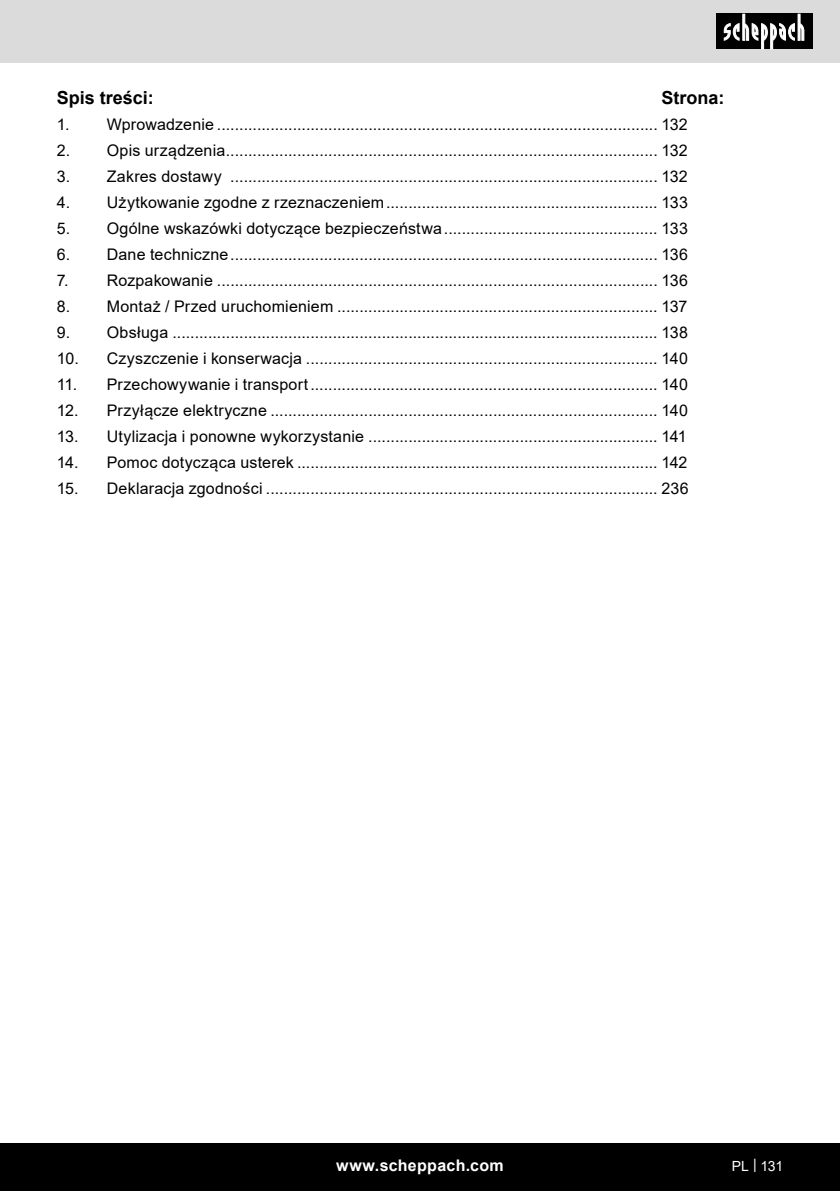
<style>
.page{position:relative;width:840px;height:1191px;background:#fff}
.page>*{position:absolute;margin:0;border:0;box-sizing:border-box;transform-origin:0 0}
.TOC_title{font:700 18px "Arial";color:#000}
.t1{font:16px "Arial";letter-spacing:.01em;color:#000}
.t2{font:700 16px "Arial";letter-spacing:.02em;color:#fff}
.t3{font:14px "Arial";color:#fff}
</style>
<div class="page">
<div style="left:0;top:0;width:839px;height:63px;background:#dbdbdb"></div>
<div style="left:0;top:1143px;width:839px;height:48px;background:#000"></div>
<div style="left:716px;top:14px;width:96px;height:35px;background:#000"></div>
<svg style="left:723px;top:14px;width:81px;height:35px"></svg>
<p class="TOC_title" style="left:57px;top:85px;width:99px">Spis treści:</p>
<p class="TOC_title" style="left:661px;top:85px;width:64px">Strona:</p>
<p class="t1" style="left:57px;top:113px;width:632px">1. Wprowadzenie ................................................................................................... 132</p>
<p class="t1" style="left:57px;top:139px;width:632px">2. Opis urządzenia................................................................................................. 132</p>
<p class="t1" style="left:57px;top:165px;width:632px">3. Zakres dostawy ................................................................................................ 132</p>
<p class="t1" style="left:57px;top:191px;width:632px">4. Użytkowanie zgodne z rzeznaczeniem............................................................. 133</p>
<p class="t1" style="left:57px;top:217px;width:632px">5. Ogólne wskazówki dotyczące bezpieczeństwa................................................ 133</p>
<p class="t1" style="left:57px;top:243px;width:632px">6. Dane techniczne................................................................................................ 136</p>
<p class="t1" style="left:57px;top:269px;width:632px">7. Rozpakowanie ................................................................................................... 136</p>
<p class="t1" style="left:57px;top:295px;width:632px">8. Montaż / Przed uruchomieniem ........................................................................ 137</p>
<p class="t1" style="left:57px;top:321px;width:632px">9. Obsługa ............................................................................................................. 138</p>
<p class="t1" style="left:57px;top:347px;width:632px">10. Czyszczenie i konserwacja ............................................................................... 140</p>
<p class="t1" style="left:57px;top:373px;width:632px">11. Przechowywanie i transport.............................................................................. 140</p>
<p class="t1" style="left:57px;top:399px;width:632px">12. Przyłącze elektryczne ....................................................................................... 140</p>
<p class="t1" style="left:57px;top:425px;width:631px">13. Utylizacja i ponowne wykorzystanie ................................................................. 141</p>
<p class="t1" style="left:57px;top:451px;width:632px">14. Pomoc dotycząca usterek ................................................................................. 142</p>
<p class="t1" style="left:57px;top:477px;width:633px">15. Deklaracja zgodności ........................................................................................ 236</p>
<p class="t2" style="left:336px;top:1154px;width:169px">www.scheppach.com</p>
<p class="t3" style="left:731px;top:1156px;width:53px">PL | 131</p>
</div>
